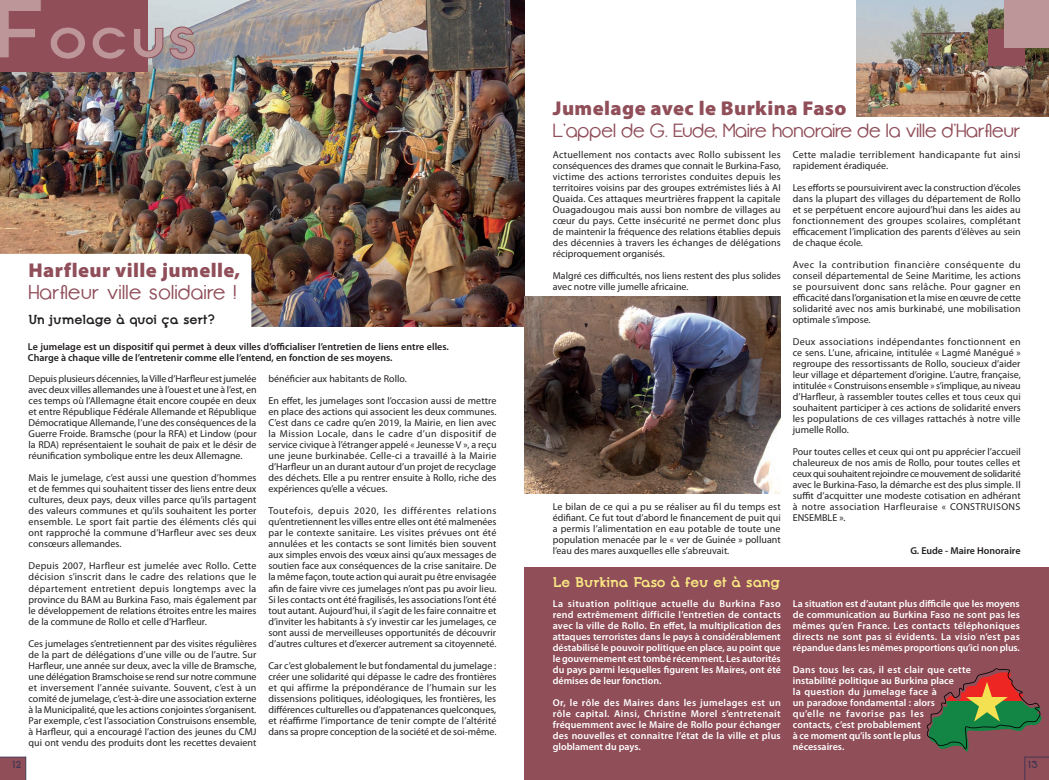
<style>
.page{position:relative;width:1049px;height:780px;background:#fff}
.page>*{position:absolute;margin:0;border:0;box-sizing:border-box;transform-origin:0 0}
.texte_courant{font:900 20px "Myriad Pro";letter-spacing:.02em;color:#904e59}
.texte_courant-2{font:20px "Opificio";letter-spacing:.025em;color:#904e59}
.texte_courant-3{font:19px "Opificio";letter-spacing:.005em;color:#904e59}
.texte_courant-4{font:700 14px "Opificio Serif";letter-spacing:.005em;color:#fae983}
.texte_courant-5{font:700 13px "Opificio Serif";letter-spacing:.005em;color:#231f20}
.texte_courant-6{font:10px/11px "Myriad Pro";color:#231f20;text-align:justify}
.texte_courant-7{font:600 10px/11px "Myriad Pro";letter-spacing:.005em;color:#fff;text-align:justify}
.texte_courant-8{font:600 10px/11px "Myriad Pro";color:#231f20}
.texte_courant-9{font:10px/11px "Myriad Pro";letter-spacing:.03em;color:#231f20}
.texte_courant-10{font:700 10px "Opificio Serif";color:#453751}
</style>
<div class="page">
<svg style="left:0;top:756px;width:26px;height:24px"></svg>
<img style="left:856px;top:0;width:193px;height:117px">
<div style="left:988px;top:29px;width:36px;height:37px;background:#904e59"></div>
<div style="left:1004px;top:0;width:45px;height:48px;background:#bd9699"></div>
<img style="left:0;top:0;width:524px;height:326px">
<svg style="left:0;top:254px;width:251px;height:72px"></svg>
<div style="left:0;top:0;width:148px;height:72px;background:#904e59"></div>
<svg style="left:0;top:0;width:195px;height:60px"></svg>
<div style="left:524px;top:567px;width:525px;height:213px;background:#904e59"></div>
<svg style="left:1024px;top:756px;width:25px;height:24px"></svg>
<img style="left:524px;top:296px;width:257px;height:197px">
<svg style="left:927px;top:668px;width:114px;height:81px"></svg>
<p class="texte_courant" style="left:28px;top:257px;width:213px">Harfleur ville jumelle,</p>
<p class="texte_courant-2" style="left:28px;top:281px;width:209px">Harfleur ville solidaire !</p>
<p class="texte_courant-5" style="left:28px;top:312px;width:188px">Un jumelage à quoi ça sert?</p>
<p class="texte_courant-8" style="left:28px;top:341px;width:422px">Le jumelage est un dispositif qui permet à deux villes d’officialiser l’entretien de liens entre elles.<br>Charge à chaque ville de l’entretenir comme elle l’entend, en fonction de ses moyens.</p>
<p class="texte_courant-10" style="left:12px;top:758px;width:10px">12</p>
<p class="texte_courant-6" style="left:29px;top:373px;width:230px">Depuis plusieurs décennies, la Ville d’Harfleur est jumelée avec deux villes allemandes une à l’ouest et une à l’est, en ces temps où l’Allemagne était encore coupée en deux et entre République Fédérale Allemande et République Démocratique Allemande, l’une des conséquences de la Guerre Froide. Bramsche (pour la RFA) et Lindow (pour la RDA) représentaient le souhait de paix et le désir de réunification symbolique entre les deux Allemagne.</p>
<p class="texte_courant-6" style="left:29px;top:472px;width:229px">Mais le jumelage, c’est aussi une question d’hommes et de femmes qui souhaitent tisser des liens entre deux cultures, deux pays, deux villes parce qu’ils partagent des valeurs communes et qu’ils souhaitent les porter ensemble. Le sport fait partie des éléments clés qui ont rapproché la commune d’Harfleur avec ses deux consœurs allemandes.</p>
<p class="texte_courant-6" style="left:29px;top:560px;width:229px">Depuis 2007, Harfleur est jumelée avec Rollo. Cette décision s’inscrit dans le cadre des relations que le département entretient depuis longtemps avec la province du BAM au Burkina Faso, mais également par le développement de relations étroites entre les maires de la commune de Rollo et celle d’Harfleur.</p>
<p class="texte_courant-6" style="left:29px;top:637px;width:230px">Ces jumelages s’entretiennent par des visites régulières de la part de délégations d’une ville ou de l’autre. Sur Harfleur, une année sur deux, avec la ville de Bramsche, une délégation Bramschoise se rend sur notre commune et inversement l’année suivante. Souvent, c’est à un comité de jumelage, c’est-à-dire une association externe à la Municipalité, que les actions conjointes s’organisent.<br>Par exemple, c’est l’association Construisons ensemble, à Harfleur, qui a encouragé l’action des jeunes du CMJ qui ont vendu des produits dont les recettes devaient</p>
<p class="texte_courant-6" style="left:268px;top:373px;width:140px">bénéficier aux habitants de Rollo.</p>
<p class="texte_courant-6" style="left:268px;top:395px;width:229px">En effet, les jumelages sont l’occasion aussi de mettre en place des actions qui associent les deux communes.<br>C’est dans ce cadre qu’en 2019, la Mairie, en lien avec la Mission Locale, dans le cadre d’un dispositif de service civique à l’étranger appelé « Jeunesse V », a reçu une jeune burkinabée. Celle-ci a travaillé à la Mairie d’Harfleur un an durant autour d’un projet de recyclage des déchets. Elle a pu rentrer ensuite à Rollo, riche des expériences qu’elle a vécues.</p>
<p class="texte_courant-6" style="left:268px;top:505px;width:230px">Toutefois, depuis 2020, les différentes relations qu’entretiennent les villes entre elles ont été malmenées par le contexte sanitaire. Les visites prévues ont été annulées et les contacts se sont limités bien souvent aux simples envois des vœux ainsi qu’aux messages de soutien face aux conséquences de la crise sanitaire. De la même façon, toute action qui aurait pu être envisagée afin de faire vivre ces jumelages n’ont pas pu avoir lieu.<br>Si les contacts ont été fragilisés, les associations l’ont été tout autant. Aujourd’hui, il s’agit de les faire connaitre et d’inviter les habitants à s’y investir car les jumelages, ce sont aussi de merveilleuses opportunités de découvrir d’autres cultures et d’exercer autrement sa citoyenneté.</p>
<p class="texte_courant-6" style="left:268px;top:659px;width:230px">Car c’est globalement le but fondamental du jumelage : créer une solidarité qui dépasse le cadre des frontières et qui affirme la prépondérance de l’humain sur les dissensions politiques, idéologiques, les frontières, les différences culturelles ou d’appatenances quelconques, et réaffirme l’importance de tenir compte de l’altérité dans sa propre conception de la société et de soi-même.</p>
<p class="texte_courant" style="left:553px;top:95px;width:295px">Jumelage avec le Burkina Faso</p>
<p class="texte_courant-3" style="left:553px;top:120px;width:469px">L’appel de G. Eude, Maire honoraire de la ville d’Harfleur</p>
<p class="texte_courant-6" style="left:553px;top:149px;width:230px">Actuellement nos contacts avec Rollo subissent les conséquences des drames que connait le Burkina-Faso, victime des actions terroristes conduites depuis les territoires voisins par des groupes extrémistes liés à AI Quaida. Ces attaques meurtrières frappent la capitale Ouagadougou mais aussi bon nombre de villages au cœur du pays. Cette insécurité ne permet donc plus de maintenir la fréquence des relations établies depuis des décennies à travers les échanges de délégations réciproquement organisés.</p>
<p class="texte_courant-6" style="left:553px;top:270px;width:230px">Malgré ces difficultés, nos liens restent des plus solides avec notre ville jumelle africaine.</p>
<p class="texte_courant-6" style="left:553px;top:501px;width:229px">Le bilan de ce qui a pu se réaliser au fil du temps est édifiant. Ce fut tout d’abord le financement de puit qui a permis l’alimentation en eau potable de toute une population menacée par le « ver de Guinée » polluant l’eau des mares auxquelles elle s’abreuvait.</p>
<p class="texte_courant-4" style="left:553px;top:574px;width:229px">Le Burkina Faso à feu et à sang</p>
<p class="texte_courant-7" style="left:553px;top:598px;width:230px">La situation politique actuelle du Burkina Faso rend extrêmement difficile l’entretien de contacts avec la ville de Rollo. En effet, la multiplication des attaques terroristes dans le pays à considérablement déstabilisé le pouvoir politique en place, au point que le gouvernement est tombé récemment. Les autorités du pays parmi lesquelles figurent les Maires, ont été démises de leur fonction.</p>
<p class="texte_courant-7" style="left:553px;top:697px;width:229px">Or, le rôle des Maires dans les jumelages est un rôle capital. Ainsi, Christine Morel s’entretenait fréquemment avec le Maire de Rollo pour échanger des nouvelles et connaitre l’état de la ville et plus globlament du pays.</p>
<p class="texte_courant-9" style="left:793px;top:149px;width:229px">Cette maladie terriblement handicapante fut ainsi rapidement éradiquée.</p>
<p class="texte_courant-6" style="left:793px;top:182px;width:229px">Les efforts se poursuivirent avec la construction d’écoles dans la plupart des villages du département de Rollo et se perpétuent encore aujourd’hui dans les aides au fonctionnement des groupes scolaires, complétant efficacement l’implication des parents d’élèves au sein de chaque école.</p>
<p class="texte_courant-6" style="left:793px;top:259px;width:229px">Avec la contribution financière conséquente du conseil départemental de Seine Maritime, les actions se poursuivent donc sans relâche. Pour gagner en efficacité dans l’organisation et la mise en œuvre de cette solidarité avec nos amis burkinabé, une mobilisation optimale s’impose.</p>
<p class="texte_courant-6" style="left:793px;top:336px;width:229px">Deux associations indépendantes fonctionnent en ce sens. L’une, africaine, intitulée « Lagmé Manégué » regroupe des ressortissants de Rollo, soucieux d’aider leur village et département d’origine. L’autre, française, intitulée « Construisons ensemble » s’implique, au niveau d’Harfleur, à rassembler toutes celles et tous ceux qui souhaitent participer à ces actions de solidarité envers les populations de ces villages rattachés à notre ville jumelle Rollo.</p>
<p class="texte_courant-6" style="left:793px;top:446px;width:229px">Pour toutes celles et ceux qui ont pu apprécier l’accueil chaleureux de nos amis de Rollo, pour toutes celles et ceux qui souhaitent rejoindre ce mouvement de solidarité avec le Burkina-Faso, la démarche est des plus simple. Il suffit d’acquitter une modeste cotisation en adhérant à notre association Harfleuraise « CONSTRUISONS ENSEMBLE ».</p>
<p class="texte_courant-8" style="left:910px;top:545px;width:112px">G. Eude - Maire Honoraire</p>
<p class="texte_courant-7" style="left:793px;top:598px;width:229px">La situation est d’autant plus difficile que les moyens de communication au Burkina Faso ne sont pas les mêmes qu’en France. Les contacts téléphoniques directs ne sont pas si évidents. La visio n’est pas répandue dans les mêmes proportions qu’ici non plus.</p>
<p class="texte_courant-7" style="left:793px;top:664px;width:180px;text-align:left">Dans tous les cas, il est clair que cette instabilité politique au Burkina place<br>la question du jumelage face à<br>un paradoxe fondamental : alors<br>qu’elle ne favorise pas les<br>contacts, c’est probablement<br>à ce moment qu’ils sont le plus nécessaires.</p>
<p class="texte_courant-10" style="left:1028px;top:758px;width:11px">13</p>
</div>
